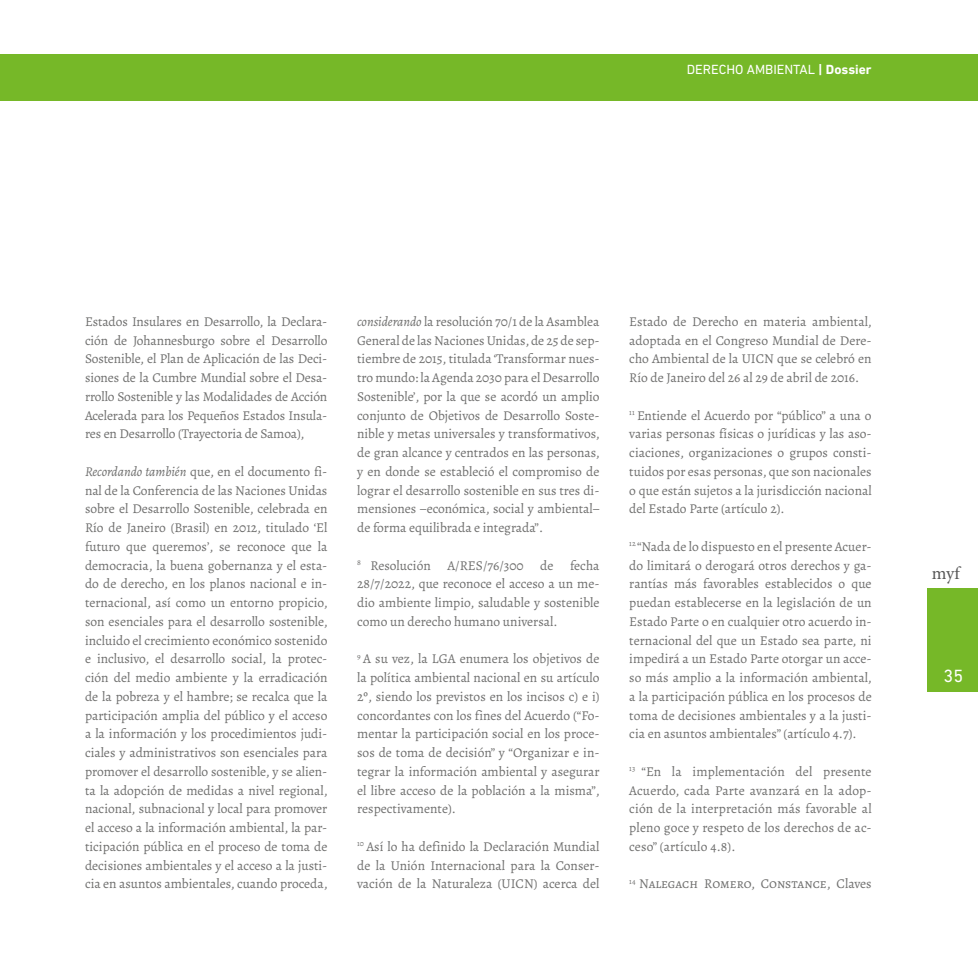
<style>
.page{position:relative;width:978px;height:978px;background:#fff}
.page>*{position:absolute;margin:0;border:0;box-sizing:border-box;transform-origin:0 0}
.t1{font:18px "Minion Pro";color:#565656}
.t2{font:18px "DIN Next LT Pro";color:#fff}
.t3{font:13.5px/18.8px "Alegreya";color:#6f6f6e;text-align:justify}
.t4{font:13.5px "DIN Next LT Pro";color:#fff}
.s1{font-weight:700}
.s2{font-style:italic}
</style>
<div class="page">
<div style="left:927px;top:588px;width:51px;height:104px;background:#76b828"></div>
<div style="left:0;top:54px;width:978px;height:47px;background:#76b828"></div>
<p class="t4" style="left:687px;top:61px;width:186px">DERECHO AMBIENTAL <span class="s1">| Dossier</span></p>
<p class="t3" style="left:85px;top:312px;width:244px">Estados Insulares en Desarrollo, la Declara&shy;ción de Johannesburgo sobre el Desarrollo Sostenible, el Plan de Aplicación de las Deci&shy;siones de la Cumbre Mundial sobre el Desa&shy;rrollo Sostenible y las Modalidades de Acción Acelerada para los Pequeños Estados Insula&shy;res en Desarrollo (Trayectoria de Samoa),</p>
<p class="t3" style="left:85px;top:462px;width:244px"><span class="s2">Recordando también</span> que, en el documento fi&shy;nal de la Conferencia de las Naciones Unidas sobre el Desarrollo Sostenible, celebrada en Río de Janeiro (Brasil) en 2012, titulado ‘El futuro que queremos’, se reconoce que la democracia, la buena gobernanza y el esta&shy;do de derecho, en los planos nacional e in&shy;ternacional, así como un entorno propicio, son esenciales para el desarrollo sostenible, incluido el crecimiento económico sostenido e inclusivo, el desarrollo social, la protec&shy;ción del medio ambiente y la erradicación de la pobreza y el hambre; se recalca que la participación amplia del público y el acceso a la información y los procedimientos judi&shy;ciales y administrativos son esenciales para promover el desarrollo sostenible, y se alien&shy;ta la adopción de medidas a nivel regional, nacional, subnacional y local para promover el acceso a la información ambiental, la par&shy;ticipación pública en el proceso de toma de decisiones ambientales y el acceso a la justi&shy;cia en asuntos ambientales, cuando proceda,</p>
<p class="t3" style="left:357px;top:312px;width:244px"><span class="s2">considerando</span> la resolución 70/1 de la Asamblea General de las Naciones Unidas, de 25 de sep&shy;tiembre de 2015, titulada ‘Transformar nues&shy;tro mundo: la Agenda 2030 para el Desarrollo Sostenible’, por la que se acordó un amplio conjunto de Objetivos de Desarrollo Soste&shy;nible y metas universales y transformativos, de gran alcance y centrados en las personas, y en donde se estableció el compromiso de lograr el desarrollo sostenible en sus tres di&shy;mensiones −económica, social y ambiental− de forma equilibrada e integrada”.</p>
<p class="t3" style="left:357px;top:556px;width:244px"><sup>8</sup> Resolución A/RES/76/300 de fecha 28/7/2022, que reconoce el acceso a un me&shy;dio ambiente limpio, saludable y sostenible como un derecho humano universal.</p>
<p class="t3" style="left:357px;top:649px;width:244px"><sup>9</sup> A su vez, la LGA enumera los objetivos de la política ambiental nacional en su artículo 2º, siendo los previstos en los incisos c) e i) concordantes con los fines del Acuerdo (“Fo&shy;mentar la participación social en los proce&shy;sos de toma de decisión” y “Organizar e in&shy;tegrar la información ambiental y asegurar el libre acceso de la población a la misma”, respectivamente).</p>
<p class="t3" style="left:357px;top:837px;width:244px"><sup>10</sup> Así lo ha definido la Declaración Mundial de la Unión Internacional para la Conser&shy;vación de la Naturaleza (UICN) acerca del</p>
<p class="t3" style="left:629px;top:312px;width:244px">Estado de Derecho en materia ambiental, adoptada en el Congreso Mundial de Dere&shy;cho Ambiental de la UICN que se celebró en Río de Janeiro del 26 al 29 de abril de 2016.</p>
<p class="t3" style="left:629px;top:406px;width:244px"><sup>11</sup> Entiende el Acuerdo por “público” a una o varias personas físicas o jurídicas y las aso&shy;ciaciones, organizaciones o grupos consti&shy;tuidos por esas personas, que son nacionales o que están sujetos a la jurisdicción nacional del Estado Parte (artículo 2).</p>
<p class="t3" style="left:629px;top:537px;width:244px"><sup>12</sup> “Nada de lo dispuesto en el presente Acuer&shy;do limitará o derogará otros derechos y ga&shy;rantías más favorables establecidos o que puedan establecerse en la legislación de un Estado Parte o en cualquier otro acuerdo in&shy;ternacional del que un Estado sea parte, ni impedirá a un Estado Parte otorgar un acce&shy;so más amplio a la información ambiental, a la participación pública en los procesos de toma de decisiones ambientales y a la justi&shy;cia en asuntos ambientales” (artículo 4.7).</p>
<p class="t3" style="left:629px;top:762px;width:244px"><sup>13</sup> “En la implementación del presente Acuerdo, cada Parte avanzará en la adop&shy;ción de la interpretación más favorable al pleno goce y respeto de los derechos de ac&shy;ceso” (artículo 4.8).</p>
<p class="t3" style="left:629px;top:874px;width:244px"><sup>14</sup> Nalegach Romero, Constance, Claves</p>
<h1 class="t1" style="left:932px;top:561px;width:29px">myf</h1>
<h1 class="t2" style="left:944px;top:666px;width:21px">35</h1>
</div>
